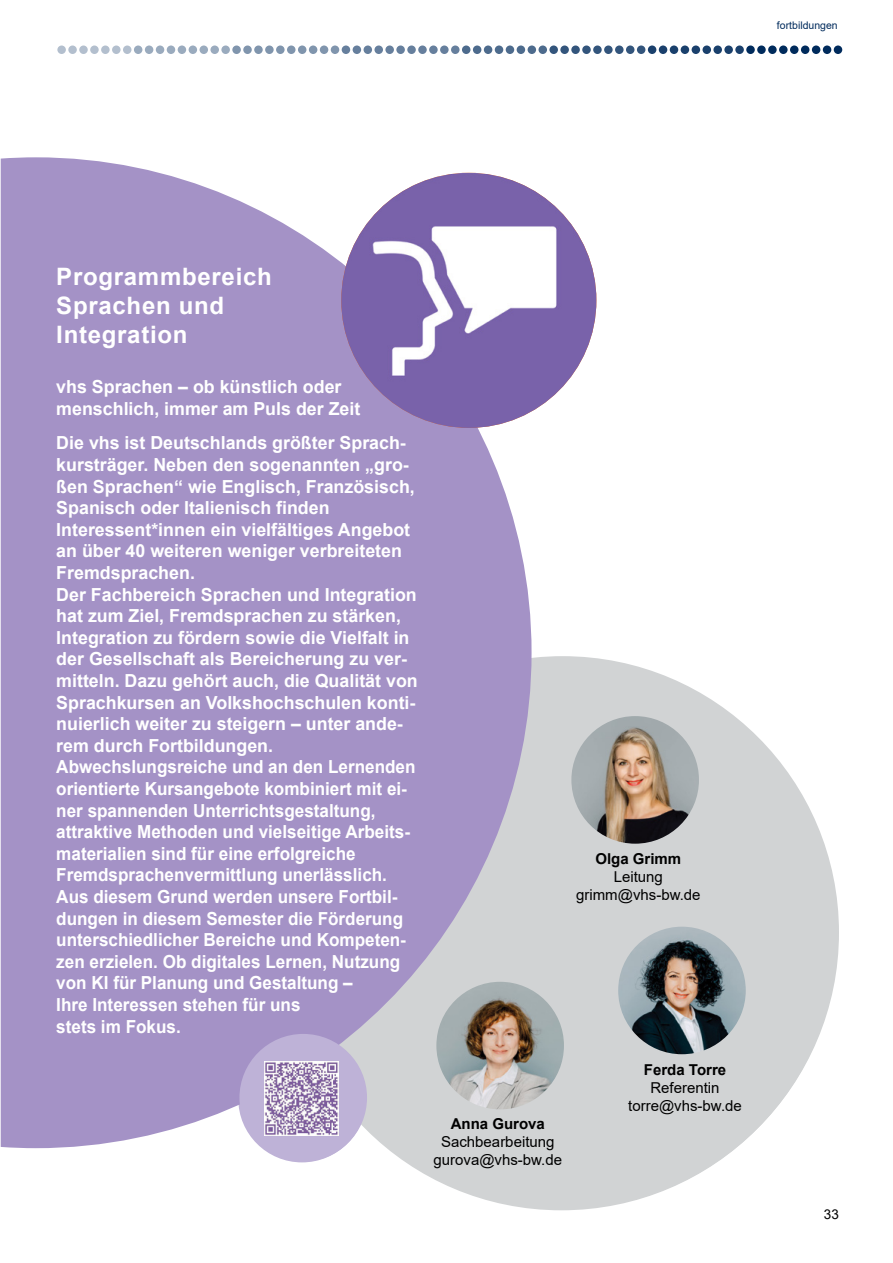
<style>
.page{position:relative;width:893px;height:1263px;background:#fff}
.page>*{position:absolute;margin:0;border:0;box-sizing:border-box;transform-origin:0 0}
.S{font:700 24px/28.8px "Arial";letter-spacing:.03em;color:#fff}
.Bubbel_Programmberei{font:700 18px/21.6px "Arial";color:#fff}
.Bubbel_Programmberei-2{font:700 18px/21.6px "Arial";color:#fff;scale:.95 1}
.Kursnummer{font:15px/18px "Arial";color:#000;text-align:center}
.Kursnummer-2{font:700 15px "Arial";color:#000}
.t1{font:13.5px "Arial";color:#000}
.t2{font:10.5px "Arial";color:#002b5c}
</style>
<div class="page">
<div style="left:834px;top:45px;width:8px;height:9px;background:#002b5c;border-radius:50%"></div>
<div style="left:757px;top:45px;width:9px;height:9px;background:#002b5c;border-radius:50%"></div>
<div style="left:768px;top:45px;width:9px;height:9px;background:#002b5c;border-radius:50%"></div>
<div style="left:779px;top:45px;width:9px;height:9px;background:#002b5c;border-radius:50%"></div>
<div style="left:790px;top:45px;width:8px;height:9px;background:#002b5c;border-radius:50%"></div>
<div style="left:801px;top:45px;width:8px;height:9px;background:#002b5c;border-radius:50%"></div>
<div style="left:812px;top:45px;width:8px;height:9px;background:#002b5c;border-radius:50%"></div>
<div style="left:823px;top:45px;width:8px;height:9px;background:#002b5c;border-radius:50%"></div>
<div style="left:746px;top:45px;width:9px;height:9px;background:#002b5c;border-radius:50%"></div>
<div style="left:670px;top:45px;width:8px;height:9px;background:#1a406c;border-radius:50%"></div>
<svg style="left:681px;top:45px;width:8px;height:9px"></svg>
<svg style="left:692px;top:45px;width:8px;height:9px"></svg>
<svg style="left:702px;top:45px;width:9px;height:9px"></svg>
<svg style="left:713px;top:45px;width:9px;height:9px"></svg>
<svg style="left:724px;top:45px;width:9px;height:9px"></svg>
<svg style="left:735px;top:45px;width:9px;height:9px"></svg>
<svg style="left:659px;top:45px;width:8px;height:9px"></svg>
<svg style="left:582px;top:45px;width:9px;height:9px"></svg>
<svg style="left:593px;top:45px;width:9px;height:9px"></svg>
<svg style="left:604px;top:45px;width:9px;height:9px"></svg>
<svg style="left:615px;top:45px;width:9px;height:9px"></svg>
<svg style="left:626px;top:45px;width:8px;height:9px"></svg>
<svg style="left:637px;top:45px;width:8px;height:9px"></svg>
<svg style="left:648px;top:45px;width:8px;height:9px"></svg>
<svg style="left:571px;top:45px;width:9px;height:9px"></svg>
<div style="left:495px;top:45px;width:8px;height:9px;background:#4d6b8d;border-radius:50%"></div>
<div style="left:506px;top:45px;width:8px;height:9px;background:#4d6b8d;border-radius:50%"></div>
<svg style="left:517px;top:45px;width:8px;height:9px"></svg>
<svg style="left:528px;top:45px;width:8px;height:9px"></svg>
<svg style="left:538px;top:45px;width:9px;height:9px"></svg>
<svg style="left:549px;top:45px;width:9px;height:9px"></svg>
<svg style="left:560px;top:45px;width:9px;height:9px"></svg>
<svg style="left:484px;top:45px;width:8px;height:9px"></svg>
<svg style="left:462px;top:45px;width:8px;height:9px"></svg>
<svg style="left:473px;top:45px;width:8px;height:9px"></svg>
<svg style="left:418px;top:45px;width:9px;height:9px"></svg>
<svg style="left:429px;top:45px;width:9px;height:9px"></svg>
<svg style="left:440px;top:45px;width:9px;height:9px"></svg>
<svg style="left:451px;top:45px;width:9px;height:9px"></svg>
<svg style="left:407px;top:45px;width:9px;height:9px"></svg>
<div style="left:331px;top:45px;width:8px;height:9px;background:#8095ad;border-radius:50%"></div>
<div style="left:342px;top:45px;width:8px;height:9px;background:#667f9d;border-radius:50%"></div>
<svg style="left:353px;top:45px;width:8px;height:9px"></svg>
<svg style="left:364px;top:45px;width:8px;height:9px"></svg>
<svg style="left:374px;top:45px;width:9px;height:9px"></svg>
<svg style="left:385px;top:45px;width:9px;height:9px"></svg>
<svg style="left:396px;top:45px;width:9px;height:9px"></svg>
<div style="left:320px;top:45px;width:8px;height:9px;background:#8095ad;border-radius:50%"></div>
<svg style="left:243px;top:45px;width:9px;height:9px"></svg>
<svg style="left:254px;top:45px;width:9px;height:9px"></svg>
<svg style="left:265px;top:45px;width:9px;height:9px"></svg>
<svg style="left:276px;top:45px;width:9px;height:9px"></svg>
<svg style="left:287px;top:45px;width:8px;height:9px"></svg>
<svg style="left:298px;top:45px;width:8px;height:9px"></svg>
<div style="left:309px;top:45px;width:8px;height:9px;background:#8095ad;border-radius:50%"></div>
<svg style="left:232px;top:45px;width:9px;height:9px"></svg>
<svg style="left:210px;top:45px;width:9px;height:9px"></svg>
<svg style="left:221px;top:45px;width:9px;height:9px"></svg>
<div style="left:189px;top:45px;width:8px;height:9px;background:#9aabbe;border-radius:50%"></div>
<svg style="left:200px;top:45px;width:8px;height:9px"></svg>
<div style="left:178px;top:45px;width:8px;height:9px;background:#9aabbe;border-radius:50%"></div>
<svg style="left:101px;top:45px;width:9px;height:9px"></svg>
<svg style="left:112px;top:45px;width:9px;height:9px"></svg>
<div style="left:123px;top:45px;width:8px;height:9px;background:#b3bfce;border-radius:50%"></div>
<div style="left:134px;top:45px;width:8px;height:9px;background:#9aabbe;border-radius:50%"></div>
<div style="left:145px;top:45px;width:8px;height:9px;background:#9aabbe;border-radius:50%"></div>
<div style="left:156px;top:45px;width:8px;height:9px;background:#9aabbe;border-radius:50%"></div>
<div style="left:167px;top:45px;width:8px;height:9px;background:#9aabbe;border-radius:50%"></div>
<svg style="left:90px;top:45px;width:9px;height:9px"></svg>
<svg style="left:68px;top:45px;width:9px;height:9px"></svg>
<svg style="left:79px;top:45px;width:9px;height:9px"></svg>
<svg style="left:57px;top:45px;width:9px;height:9px"></svg>
<div style="left:286px;top:656px;width:553px;height:553px;background:#d1d3d4;border-radius:50%"></div>
<svg style="left:1px;top:157px;width:531px;height:991px;background:#ab9cc9"></svg>
<div style="left:239px;top:1034px;width:128px;height:127px;background:#beb2d7;border-radius:50%"></div>
<img style="left:341px;top:173px;width:255px;height:255px;border-radius:128px">
<img style="left:264px;top:1061px;width:75px;height:75px">
<img style="left:436px;top:982px;width:128px;height:127px;border-radius:64px">
<img style="left:618px;top:927px;width:128px;height:127px;border-radius:64px">
<img style="left:571px;top:716px;width:128px;height:128px;border-radius:64px">
<p class="t2" style="left:777px;top:18px;width:62px">fortbildungen</p>
<p class="S" style="left:56px;top:263px;width:217px">Programmbereich<br>Sprachen und<br>Integration</p>
<p class="Bubbel_Programmberei" style="left:56px;top:376px;width:306px">vhs Sprachen – ob künstlich oder menschlich, immer am Puls der Zeit</p>
<p class="Bubbel_Programmberei" style="left:56px;top:432px;width:360px">Die vhs ist Deutschlands größter Sprach&shy;kursträger. Neben den sogenannten „gro&shy;ßen Sprachen“ wie Englisch, Französisch, Spanisch oder Italienisch finden Interessent*innen ein vielfältiges Angebot an über 40 weiteren weniger verbreiteten Fremdsprachen.</p>
<p class="Bubbel_Programmberei" style="left:56px;top:584px;width:363px">Der Fachbereich Sprachen und Integration hat zum Ziel, Fremdsprachen zu stärken, Integration zu fördern sowie die Vielfalt in der Gesellschaft als Bereicherung zu ver&shy;mitteln. Dazu gehört auch, die Qualität von Sprachkursen an Volkshochschulen konti&shy;nuierlich weiter zu steigern – unter ande&shy;rem durch Fortbildungen.</p>
<p class="Bubbel_Programmberei-2" style="left:56px;top:756px;width:380px">Abwechslungsreiche und an den Lernenden orientierte Kursangebote kombiniert mit ei&shy;ner spannenden Unterrichtsgestaltung, attraktive Methoden und vielseitige Arbeits&shy;materialien sind für eine erfolgreiche Fremdsprachenvermittlung unerlässlich.<br>Aus diesem Grund werden unsere Fortbil&shy;dungen in diesem Semester die Förderung unterschiedlicher Bereiche und Kompeten&shy;zen erzielen. Ob digitales Lernen, Nutzung von KI für Planung und Gestaltung –<br>Ihre Interessen stehen für uns<br>stets im Fokus.</p>
<p class="Kursnummer-2" style="left:595px;top:848px;width:87px">Olga Grimm</p>
<p class="Kursnummer" style="left:576px;top:867px;width:126px">Leitung grimm@vhs-bw.de</p>
<p class="Kursnummer-2" style="left:451px;top:1113px;width:96px">Anna Gurova</p>
<p class="Kursnummer" style="left:433px;top:1132px;width:130px">Sachbearbeitung gurova@vhs-bw.de</p>
<p class="Kursnummer-2" style="left:644px;top:1059px;width:84px">Ferda Torre</p>
<p class="Kursnummer" style="left:628px;top:1078px;width:115px">Referentin torre@vhs-bw.de</p>
<p class="t1" style="left:824px;top:1205px;width:17px">33</p>
</div>
